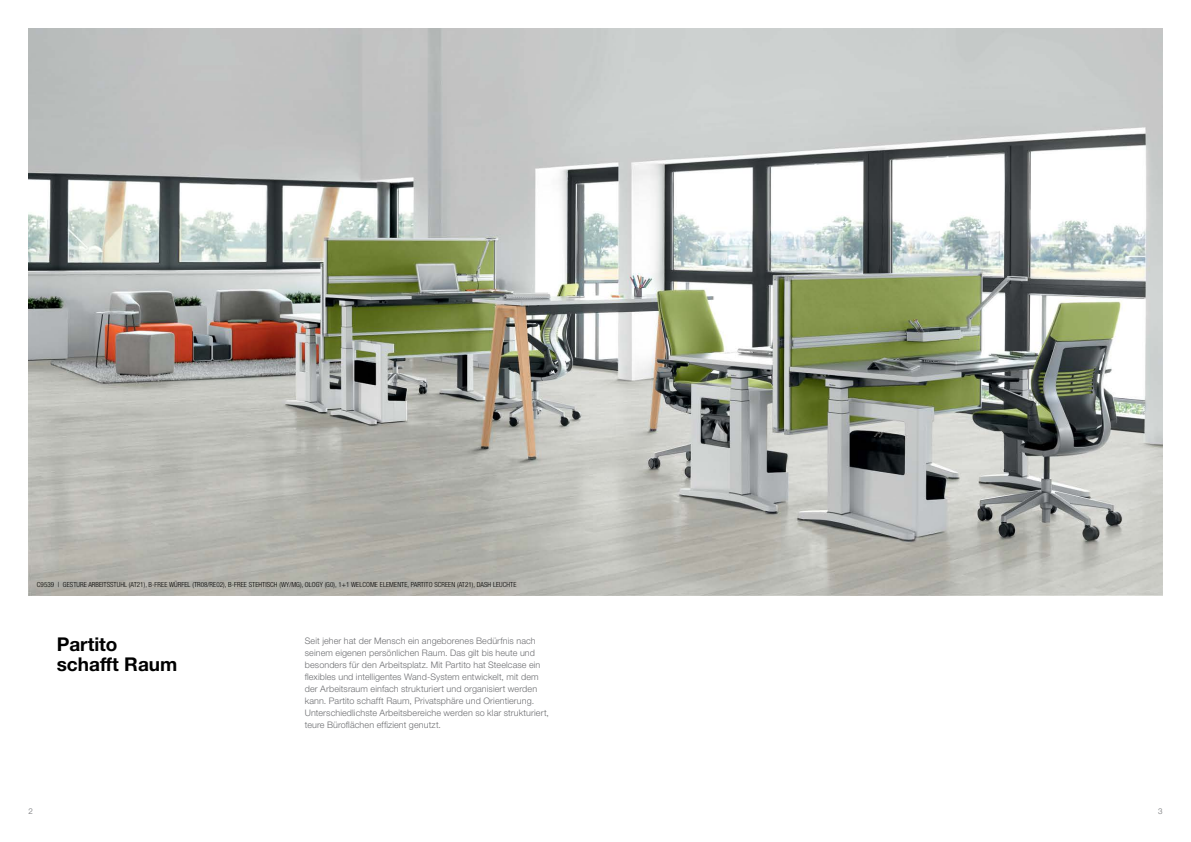
<style>
.page{position:relative;width:1191px;height:842px;background:#fff}
.page>*{position:absolute;margin:0;border:0;box-sizing:border-box;transform-origin:0 0}
.t1{font:700 19px/20px "Helvetica Neue LT Pro";color:#000}
.t2{font:300 9px/12px "Helvetica Neue LT Pro";letter-spacing:.01em;color:#6d6e71}
.t3{font:300 8px "Helvetica Neue LT Pro";color:#6d6e71}
.t4{font:300 condensed 7px "Helvetica Neue LT Pro";letter-spacing:.01em;color:#000}
</style>
<div class="page">
<img style="left:28px;top:28px;width:1134px;height:567px">
<p class="t4" style="left:37px;top:580px;width:481px">C9539 | GESTURE ARBEITSSTUHL (AT21), B-FREE WÜRFEL (TR08/RE02), B-FREE STEHTISCH (WY/MG), OLOGY (G0), 1+1 WELCOME ELEMENTE, PARTITO SCREEN (AT21), DASH LEUCHTE</p>
<h1 class="t1" style="left:57px;top:634px;width:122px">Partito schafft Raum</h1>
<p class="t2" style="left:305px;top:635px;width:246px">Seit jeher hat der Mensch ein angeborenes Bedürfnis nach seinem eigenen persönlichen Raum. Das gilt bis heute und besonders für den Arbeitsplatz. Mit Partito hat Steelcase ein flexibles und intelligentes Wand-System entwickelt, mit dem der Arbeitsraum einfach strukturiert und organisiert werden kann. Partito schafft Raum, Privatsphäre und Orientierung.<br>Unterschiedlichste Arbeitsbereiche werden so klar strukturiert, teure Büroflächen effizient genutzt.</p>
<p class="t3" style="left:28px;top:806px;width:6px">2</p>
<p class="t3" style="left:1158px;top:806px;width:6px">3</p>
</div>
